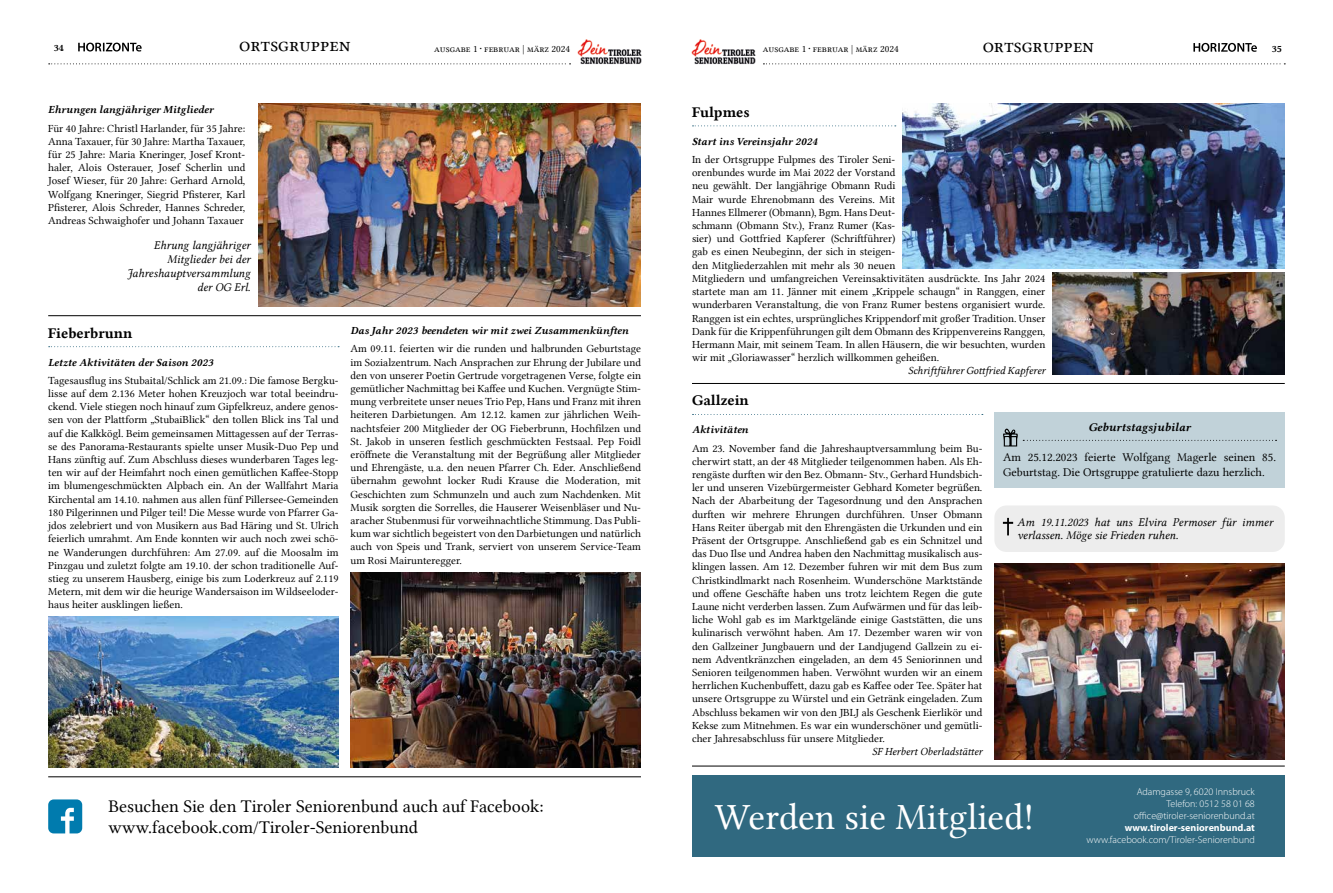
<style>
.page{position:relative;width:1333px;height:893px;background:#fff}
.page>*{position:absolute;margin:0;border:0;box-sizing:border-box;transform-origin:0 0}
.t1{font:37.4px "Lin Libertine";color:#fff}
.t2{font:20px "Lin Libertine Capitals";color:#000}
.t3{font:18px/21.6px "Lin Libertine";color:#000}
.t4{font:15px "Lin Libertine B";color:#000}
.t5{font:12px/14px "Lin Libertine I";color:#000}
.t6{font:12px/14.4px "Lin Libertine";color:#000}
.t7{font:12px "Lin Libertine BI";color:#000}
.t8{font:11px/13.2px "Lin Libertine";color:#000;text-align:justify}
.t9{font:11px "Lin Libertine BI";color:#000}
.t10{font:11px "Lin Libertine I";color:#000}
.t11{font:300 10px/12px "Myriad Pro";color:#fff;text-align:right}
.t12{font:10px "Lin Libertine Capitals";color:#000}
.t13{font:700 10px "Myriad Pro";color:#fff}
.t14{font:10px "Lin Libertine Capitals B";color:#000}
.s1{font-family:"American Typewriter"}
</style>
<div class="page">
<img style="left:259px;top:103px;width:382px;height:204px">
<img style="left:902px;top:103px;width:382px;height:166px">
<img style="left:1052px;top:272px;width:232px;height:102px">
<img style="left:48px;top:617px;width:290px;height:151px">
<img style="left:350px;top:572px;width:291px;height:196px">
<img style="left:994px;top:564px;width:290px;height:195px">
<svg style="left:78px;top:43px;width:64px;height:9px"></svg>
<svg style="left:1193px;top:43px;width:63px;height:9px"></svg>
<img style="left:577px;top:40px;width:65px;height:25px">
<img style="left:691px;top:40px;width:65px;height:25px">
<svg style="left:49px;top:63px;width:521px;height:1px"></svg>
<svg style="left:763px;top:63px;width:522px;height:1px"></svg>
<hr style="left:48px;top:315px;width:593px;height:1px;background:#000">
<hr style="left:692px;top:383px;width:592px;height:1px;background:#000">
<svg style="left:49px;top:346px;width:290px;height:1px"></svg>
<svg style="left:692px;top:414px;width:290px;height:1px"></svg>
<svg style="left:692px;top:125px;width:203px;height:1px"></svg>
<hr style="left:48px;top:776px;width:593px;height:1px;background:#000">
<hr style="left:692px;top:766px;width:592px;height:1px;background:#000">
<svg style="left:48px;top:799px;width:34px;height:34px"></svg>
<div style="left:994px;top:412px;width:290px;height:76px;background:#c1d2d9"></div>
<svg style="left:1003px;top:428px;width:14px;height:18px"></svg>
<svg style="left:1023px;top:440px;width:253px;height:1px"></svg>
<div style="left:994px;top:505px;width:290px;height:47px;background:#ededed;border-radius:12px"></div>
<svg style="left:1002px;top:518px;width:11px;height:17px"></svg>
<div style="left:692px;top:775px;width:592px;height:81px;background:#306980"></div>
<p class="t14" style="left:54px;top:41px;width:12px">34</p>
<h2 class="t2" style="left:239px;top:34px;width:113px">ortsgruppen</h2>
<p class="t12" style="left:434px;top:43px;width:137px">ausgabe 1 <span class="s1">·</span> februar | märz 2024</p>
<p class="t12" style="left:763px;top:43px;width:137px">ausgabe 1 <span class="s1">·</span> februar | märz 2024</p>
<h2 class="t2" style="left:982px;top:34px;width:113px">ortsgruppen</h2>
<p class="t14" style="left:1271px;top:42px;width:12px">35</p>
<p class="t9" style="left:48px;top:102px;width:167px">Ehrungen langjähriger Mitglieder</p>
<p class="t8" style="left:48px;top:121px;width:199px">Für 40 Jahre: Christl Harlander, für 35 Jahre:<br>Anna Taxauer, für 30 Jahre: Martha Taxauer, für 25 Jahre: Maria Kneringer, Josef Kront&shy;haler, Alois Osterauer, Josef Scherlin und Josef Wieser, für 20 Jahre: Gerhard Arnold, Wolfgang Kneringer, Siegrid Pfisterer, Karl Pfisterer, Alois Schreder, Hannes Schreder, Andreas Schwaighofer und Johann Taxauer</p>
<p class="t5" style="left:127px;top:238px;width:125px;text-align:right">Ehrung langjähriger<br>Mitglieder bei der<br>Jahreshauptversammlung der OG Erl.</p>
<h3 class="t4" style="left:48px;top:322px;width:86px">Fieberbrunn</h3>
<p class="t9" style="left:350px;top:323px;width:279px">Das Jahr 2023 beendeten wir mit zwei Zusammenkünften</p>
<p class="t9" style="left:48px;top:354px;width:167px">Letzte Aktivitäten der Saison 2023</p>
<p class="t8" style="left:48px;top:374px;width:292px">Tagesausflug ins Stubaital/Schlick am 21.09.: Die famose Bergku&shy;lisse auf dem 2.136 Meter hohen Kreuzjoch war total beeindru&shy;ckend. Viele stiegen noch hinauf zum Gipfelkreuz, andere genos&shy;sen von der Plattform „StubaiBlick“ den tollen Blick ins Tal und auf die Kalkkögl. Beim gemeinsamen Mittagessen auf der Terras&shy;se des Panorama-Restaurants spielte unser Musik-Duo Pep und Hans zünftig auf. Zum Abschluss dieses wunderbaren Tages leg&shy;ten wir auf der Heimfahrt noch einen gemütlichen Kaffee-Stopp im blumengeschmückten Alpbach ein. An der Wallfahrt Maria Kirchental am 14.10. nahmen aus allen fünf Pillersee-Gemeinden 180 Pilgerinnen und Pilger teil! Die Messe wurde von Pfarrer Ga&shy;jdos zelebriert und von Musikern aus Bad Häring und St. Ulrich feierlich umrahmt. Am Ende konnten wir auch noch zwei schö&shy;ne Wanderungen durchführen: Am 27.09. auf die Moosalm im Pinzgau und zuletzt folgte am 19.10. der schon traditionelle Auf&shy;stieg zu unserem Hausberg, einige bis zum Loderkreuz auf 2.119<br>Metern, mit dem wir die heurige Wandersaison im Wildseeloder&shy;haus heiter ausklingen ließen.</p>
<p class="t8" style="left:350px;top:342px;width:292px">Am 09.11. feierten wir die runden und halbrunden Geburtstage im Sozialzentrum. Nach Ansprachen zur Ehrung der Jubilare und den von unserer Poetin Gertrude vorgetragenen Verse, folgte ein gemütlicher Nachmittag bei Kaffee und Kuchen. Vergnügte Stim&shy;mung verbreitete unser neues Trio Pep, Hans und Franz mit ihren heiteren Darbietungen. Am 12.12. kamen zur jährlichen Weih&shy;nachtsfeier 200 Mitglieder der OG Fieberbrunn, Hochfilzen und St. Jakob in unseren festlich geschmückten Festsaal. Pep Foidl eröffnete die Veranstaltung mit der Begrüßung aller Mitglieder und Ehrengäste, u.a. den neuen Pfarrer Ch. Eder. Anschließend übernahm gewohnt locker Rudi Krause die Moderation, mit Geschichten zum Schmunzeln und auch zum Nachdenken. Mit Musik sorgten die Sorrelles, die Hauserer Weisenbläser und Nu&shy;aracher Stubenmusi für vorweihnachtliche Stimmung. Das Publi&shy;kum war sichtlich begeistert von den Darbietungen und natürlich auch von Speis und Trank, serviert von unserem Service-Team um Rosi Mairunteregger.</p>
<h3 class="t3" style="left:108px;top:795px;width:436px">Besuchen Sie den Tiroler Seniorenbund auch auf Facebook: www.facebook.com/Tiroler-Seniorenbund</h3>
<h3 class="t4" style="left:692px;top:102px;width:59px">Fulpmes</h3>
<p class="t9" style="left:692px;top:134px;width:127px">Start ins Vereinsjahr 2024</p>
<p class="t8" style="left:692px;top:153px;width:205px">In der Ortsgruppe Fulpmes des Tiroler Seni&shy;orenbundes wurde im Mai 2022 der Vorstand neu gewählt. Der langjährige Obmann Rudi Mair wurde Ehrenobmann des Vereins. Mit Hannes Ellmerer (Obmann), Bgm. Hans Deut&shy;schmann (Obmann Stv.), Franz Rumer (Kas&shy;sier) und Gottfried Kapferer (Schriftführer) gab es einen Neubeginn, der sich in steigen&shy;den Mitgliederzahlen mit mehr als 30 neuen</p>
<p class="t8" style="left:692px;top:272px;width:355px">Mitgliedern und umfangreichen Vereinsaktivitäten ausdrückte. Ins Jahr 2024 startete man am 11. Jänner mit einem „Krippele schaugn“ in Ranggen, einer wunderbaren Veranstaltung, die von Franz Rumer bestens organisiert wurde.<br>Ranggen ist ein echtes, ursprüngliches Krippendorf mit großer Tradition. Unser Dank für die Krippenführungen gilt dem Obmann des Krippenvereins Ranggen, Hermann Mair, mit seinem Team. In allen Häusern, die wir besuchten, wurden wir mit „Gloriawasser“ herzlich willkommen geheißen.</p>
<p class="t10" style="left:908px;top:365px;width:139px">Schriftführer Gottfried Kapferer</p>
<h3 class="t4" style="left:692px;top:390px;width:58px">Gallzein</h3>
<p class="t9" style="left:692px;top:422px;width:58px">Aktivitäten</p>
<p class="t8" style="left:692px;top:441px;width:292px">Am 23. November fand die Jahreshauptversammlung beim Bu&shy;cherwirt statt, an der 48 Mitglieder teilgenommen haben. Als Eh&shy;rengäste durften wir den Bez. Obmann- Stv., Gerhard Hundsbich&shy;ler und unseren Vizebürgermeister Gebhard Kometer begrüßen.<br>Nach der Abarbeitung der Tagesordnung und den Ansprachen durften wir mehrere Ehrungen durchführen. Unser Obmann Hans Reiter übergab mit den Ehrengästen die Urkunden und ein Präsent der Ortsgruppe. Anschließend gab es ein Schnitzel und das Duo Ilse und Andrea haben den Nachmittag musikalisch aus&shy;klingen lassen. Am 12. Dezember fuhren wir mit dem Bus zum Christkindlmarkt nach Rosenheim. Wunderschöne Marktstände und offene Geschäfte haben uns trotz leichtem Regen die gute Laune nicht verderben lassen. Zum Aufwärmen und für das leib&shy;liche Wohl gab es im Marktgelände einige Gaststätten, die uns kulinarisch verwöhnt haben. Am 17. Dezember waren wir von den Gallzeiner Jungbauern und der Landjugend Gallzein zu ei&shy;nem Adventkränzchen eingeladen, an dem 45 Seniorinnen und Senioren teilgenommen haben. Verwöhnt wurden wir an einem herrlichen Kuchenbuffett, dazu gab es Kaffee oder Tee. Später hat unsere Ortsgruppe zu Würstel und ein Getränk eingeladen. Zum Abschluss bekamen wir von den JBLJ als Geschenk Eierlikör und Kekse zum Mitnehmen. Es war ein wunderschöner und gemütli&shy;cher Jahresabschluss für unsere Mitglieder.</p>
<p class="t10" style="left:872px;top:745px;width:112px">SF Herbert Oberladstätter</p>
<p class="t7" style="left:1088px;top:419px;width:103px">Geburtstagsjubilar</p>
<p class="t6" style="left:1003px;top:450px;width:274px">Am 25.12.2023 feierte Wolfgang Magerle seinen 85.<br>Geburtstag. Die Ortsgruppe gratulierte dazu herzlich.</p>
<p class="t5" style="left:1017px;top:516px;width:257px;line-height:13.4px">Am 19.11.2023 hat uns Elvira Permoser für immer verlassen. Möge sie Frieden ruhen.</p>
<h1 class="t1" style="left:714px;top:795px;width:321px">Werden sie Mitglied!</h1>
<p class="t11" style="left:1133px;top:786px;width:122px">Adamgasse 9, 6020 Innsbruck<br>Telefon: 0512 58 01 68 office@tiroler-seniorenbund.at</p>
<p class="t13" style="left:1124px;top:821px;width:132px">www.tiroler-seniorenbund.at</p>
<p class="t11" style="left:1086px;top:834px;width:170px">www.facebook.com/Tiroler-Seniorenbund</p>
</div>
